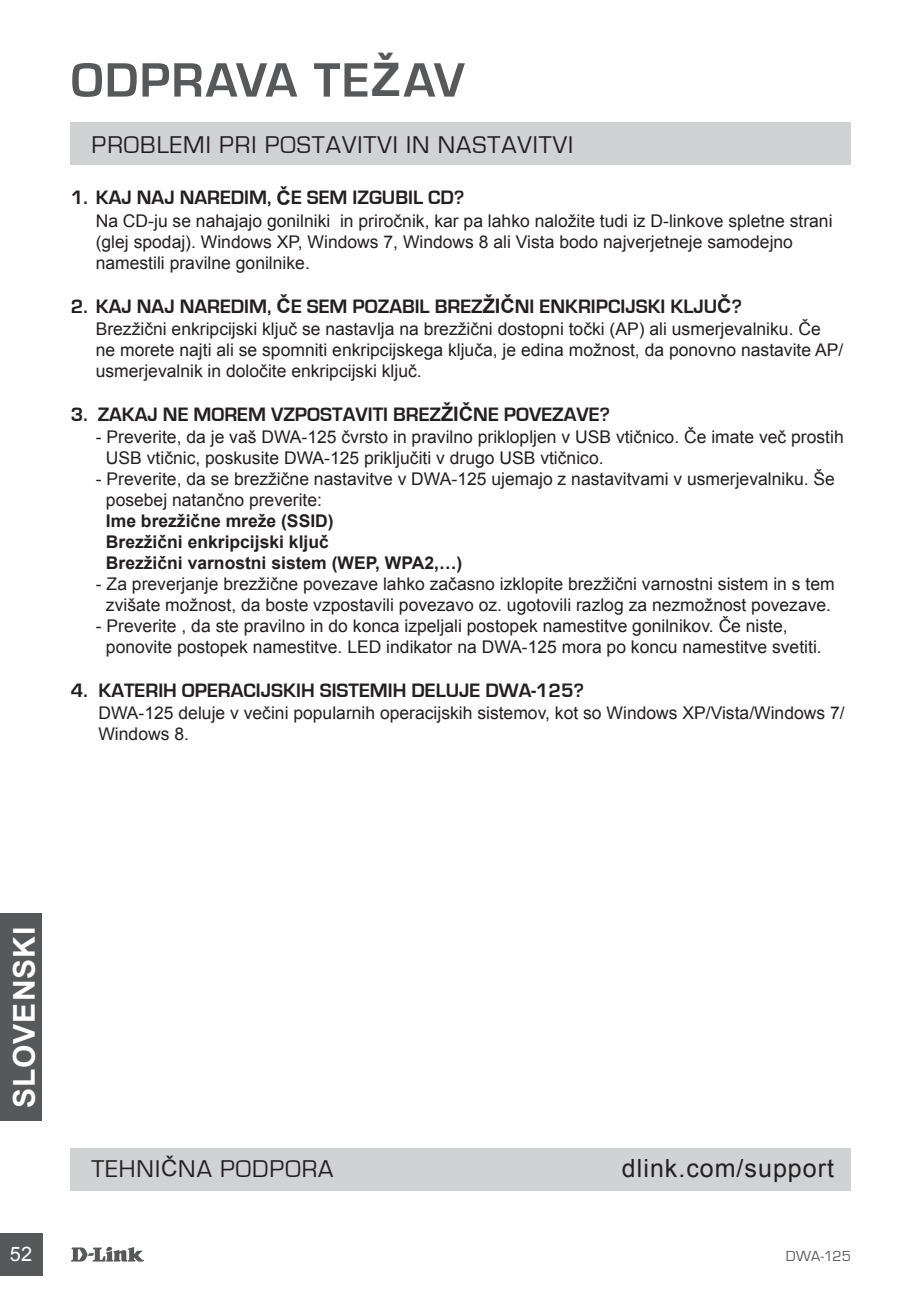
<style>
.page{position:relative;width:922px;height:1297px;background:#fff}
.page>*{position:absolute;margin:0;border:0;box-sizing:border-box;transform-origin:0 0}
.t1{font:700 50px "Eurostile";letter-spacing:.025em;color:#57585a}
.t2{font:700 30px "Arial";letter-spacing:.035em;color:#fff}
.t3{font:25px "Eurostile";letter-spacing:.04em;color:#231f20}
.t4{font:25px "Arial";letter-spacing:.04em;color:#231f20}
.t5{font:700 20px "Eurostile";color:#231f20}
.t6{font:20px "Arial";color:#fff}
.t7{font:17.5px/21px "Arial";color:#231f20}
.t8{font:700 17.5px/21px "Arial";color:#231f20}
.t9{font:15px "Eurostile";color:#57585a}
.s1{font-family:"Arial";font-size:46.25px}
.s2{font-family:"Arial"}
.s3{font-family:"Arial";font-size:22.5px}
</style>
<div class="page">
<svg style="left:71px;top:1247px;width:73px;height:14px"></svg>
<div style="left:0;top:1233px;width:43px;height:43px;background:#57585a"></div>
<div style="left:0;top:913px;width:42px;height:207px;background:#57585a"></div>
<div style="left:71px;top:122px;width:779px;height:43px;background:#d1d2d4"></div>
<div style="left:71px;top:1148px;width:779px;height:43px;background:#d1d2d4"></div>
<h1 class="t1" style="left:71px;top:53px;width:395px">ODPRAVA TE<span class="s1">Ž</span>AV</h1>
<h3 class="t3" style="left:92px;top:131px;width:483px">PROBLEMI PRI POSTAVITVI IN NASTAVITVI</h3>
<p class="t5" style="left:71px;top:187px;width:395px">1. KAJ NAJ NAREDIM, <span class="s2">Č</span>E SEM IZGUBIL CD?</p>
<p class="t7" style="left:96px;top:210px;width:738px">Na CD-ju se nahajajo gonilniki in priročnik, kar pa lahko naložite tudi iz D-linkove spletne strani (glej spodaj). Windows XP, Windows 7, Windows 8 ali Vista bodo najverjetneje samodejno namestili pravilne gonilnike.</p>
<p class="t5" style="left:71px;top:295px;width:672px">2. KAJ NAJ NAREDIM, <span class="s2">Č</span>E SEM POZABIL BREZ<span class="s2">ŽIČ</span>NI ENKRIPCIJSKI KLJU<span class="s2">Č</span>?</p>
<p class="t7" style="left:96px;top:318px;width:749px">Brezžični enkripcijski ključ se nastavlja na brezžični dostopni točki (AP) ali usmerjevalniku. Če ne morete najti ali se spomniti enkripcijskega ključa, je edina možnost, da ponovno nastavite AP/ usmerjevalnik in določite enkripcijski ključ.</p>
<p class="t5" style="left:71px;top:403px;width:540px">3. ZAKAJ NE MOREM VZPOSTAVITI BREZ<span class="s2">ŽIČ</span>NE POVEZAVE?</p>
<p class="t7" style="left:106px;top:426px;width:739px;text-indent:-10px">- Preverite, da je vaš DWA-125 čvrsto in pravilno priklopljen v USB vtičnico. Če imate več prostih<br>USB vtičnic, poskusite DWA-125 priključiti v drugo USB vtičnico.</p>
<p class="t7" style="left:106px;top:468px;width:730px;text-indent:-10px">- Preverite, da se brezžične nastavitve v DWA-125 ujemajo z nastavitvami v usmerjevalniku. Še posebej natančno preverite:</p>
<p class="t8" style="left:106px;top:511px;width:358px">Ime brezžične mreže (SSID)<br>Brezžični enkripcijski ključ<br>Brezžični varnostni sistem (WEP, WPA2,…)</p>
<p class="t7" style="left:96px;top:573px;width:740px;text-align:center">- Za preverjanje brezžične povezave lahko začasno izklopite brezžični varnostni sistem in s tem zvišate možnost, da boste vzpostavili povezavo oz. ugotovili razlog za nezmožnost povezave.</p>
<p class="t7" style="left:106px;top:615px;width:717px;text-indent:-10px">- Preverite , da ste pravilno in do konca izpeljali postopek namestitve gonilnikov. Če niste, ponovite postopek namestitve. LED indikator na DWA-125 mora po koncu namestitve svetiti.</p>
<p class="t5" style="left:71px;top:679px;width:514px">4. KATERIH OPERACIJSKIH SISTEMIH DELUJE DWA-125?</p>
<p class="t7" style="left:98px;top:702px;width:747px">DWA-125 deluje v večini popularnih operacijskih sistemov, kot so Windows XP/Vista/Windows 7/<br>Windows 8.</p>
<h2 class="t2" style="left:4px;top:1108px;width:183px;rotate:-90deg">SLOVENSKI</h2>
<h3 class="t3" style="left:92px;top:1155px;width:243px">TEHNI<span class="s3">Č</span>NA PODPORA</h3>
<h3 class="t4" style="left:621px;top:1152px;width:213px">dlink.com/support</h3>
<p class="t6" style="left:10px;top:1241px;width:24px">52</p>
<p class="t9" style="left:785px;top:1248px;width:67px">DWA-125</p>
</div>
